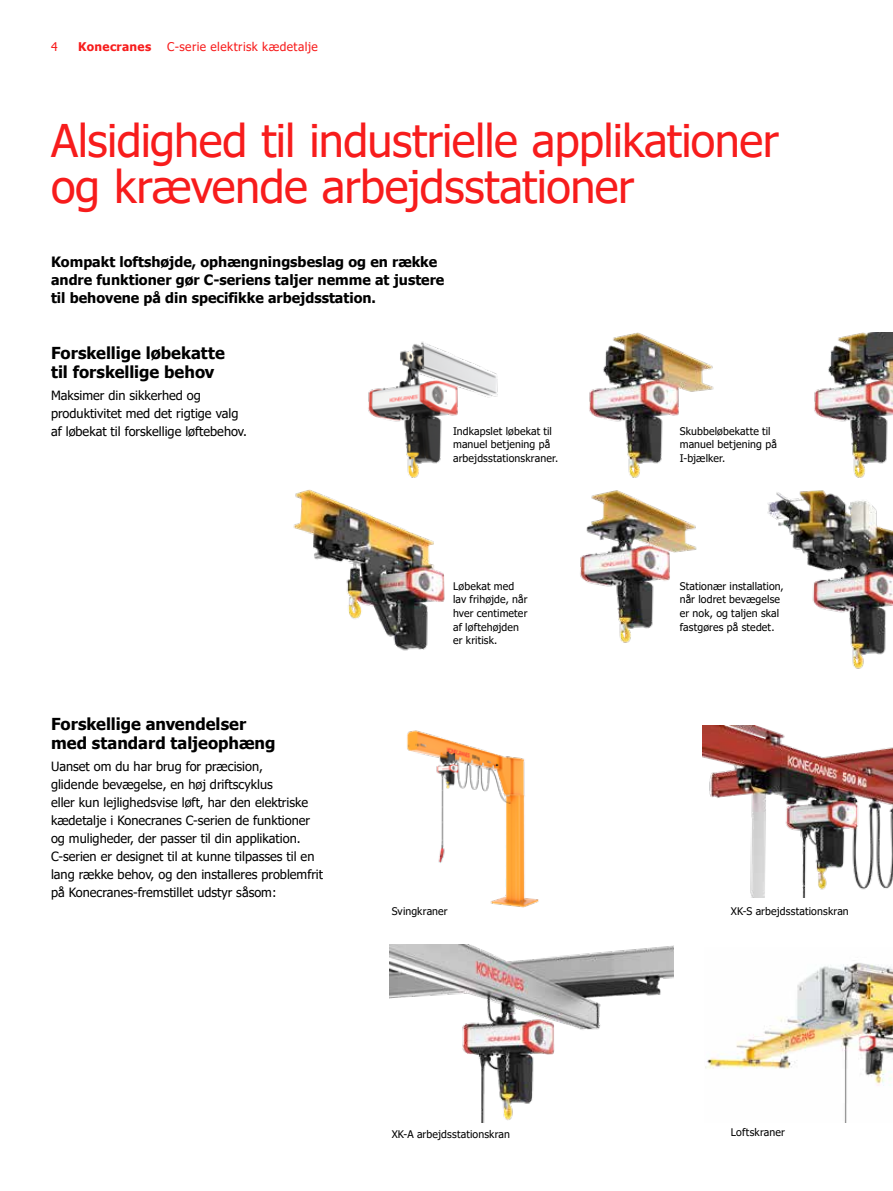
<style>
.page{position:relative;width:893px;height:1191px;background:#fff}
.page>*{position:absolute;margin:0;border:0;box-sizing:border-box;transform-origin:0 0}
.t1{font:45px/45px "Tahoma";letter-spacing:-.01em;color:#f71c1c}
.t2{font:700 16.5px/18.8px "Tahoma";color:#000}
.t3{font:700 14.25px/18px "Tahoma";color:#000}
.t4{font:12.75px/18px "Tahoma";color:#000}
.t5{font:12px "Tahoma";letter-spacing:.035em;color:#f71c1c}
.t6{font:700 12px "Tahoma";letter-spacing:.025em;color:#f71c1c}
.t7{font:10.5px/13.5px "Tahoma";letter-spacing:.015em;color:#000}
</style>
<div class="page">
<img style="left:767px;top:490px;width:126px;height:179px">
<img style="left:407px;top:730px;width:132px;height:178px">
<img style="left:703px;top:726px;width:190px;height:171px">
<img style="left:705px;top:963px;width:188px;height:160px">
<img style="left:390px;top:944px;width:283px;height:179px">
<img style="left:368px;top:341px;width:129px;height:137px">
<img style="left:589px;top:332px;width:125px;height:146px">
<img style="left:814px;top:332px;width:79px;height:146px">
<img style="left:293px;top:489px;width:152px;height:162px">
<img style="left:580px;top:490px;width:117px;height:153px">
<p class="t5" style="left:51px;top:39px;width:8px">4</p>
<p class="t6" style="left:78px;top:38px;width:74px">Konecranes</p>
<p class="t5" style="left:167px;top:39px;width:152px">C-serie elektrisk kædetalje</p>
<h1 class="t1" style="left:51px;top:121px;width:729px">Alsidighed til industrielle applikationer og krævende arbejdsstationer</h1>
<p class="t3" style="left:51px;top:253px;width:395px">Kompakt loftshøjde, ophængningsbeslag og en række andre funktioner gør C-seriens taljer nemme at justere til behovene på din specifikke arbejdsstation.</p>
<p class="t2" style="left:51px;top:344px;width:175px">Forskellige løbekatte til forskellige behov</p>
<p class="t4" style="left:51px;top:387px;width:198px">Maksimer din sikkerhed og produktivitet med det rigtige valg af løbekat til forskellige løftebehov.</p>
<p class="t7" style="left:453px;top:425px;width:107px">Indkapslet løbekat til manuel betjening på arbejdsstationskraner.</p>
<p class="t7" style="left:680px;top:425px;width:99px">Skubbeløbekatte til manuel betjening på<br>I-bjælker.</p>
<p class="t2" style="left:51px;top:715px;width:226px">Forskellige anvendelser med standard taljeophæng</p>
<p class="t4" style="left:51px;top:758px;width:274px">Uanset om du har brug for præcision,<br>glidende bevægelse, en høj driftscyklus<br>eller kun lejlighedsvise løft, har den elektriske kædetalje i Konecranes C-serien de funktioner og muligheder, der passer til din applikation.<br>C-serien er designet til at kunne tilpasses til en lang række behov, og den installeres problemfrit på Konecranes-fremstillet udstyr såsom:</p>
<p class="t7" style="left:453px;top:580px;width:76px">Løbekat med lav frihøjde, når hver centimeter af løftehøjden er kritisk.</p>
<p class="t7" style="left:680px;top:580px;width:106px">Stationær installation, når lodret bevægelse er nok, og taljen skal fastgøres på stedet.</p>
<p class="t7" style="left:392px;top:905px;width:58px">Svingkraner</p>
<p class="t7" style="left:731px;top:904px;width:119px">XK-S arbejdsstationskran</p>
<p class="t7" style="left:392px;top:1128px;width:120px">XK-A arbejdsstationskran</p>
<p class="t7" style="left:731px;top:1126px;width:56px">Loftskraner</p>
</div>
